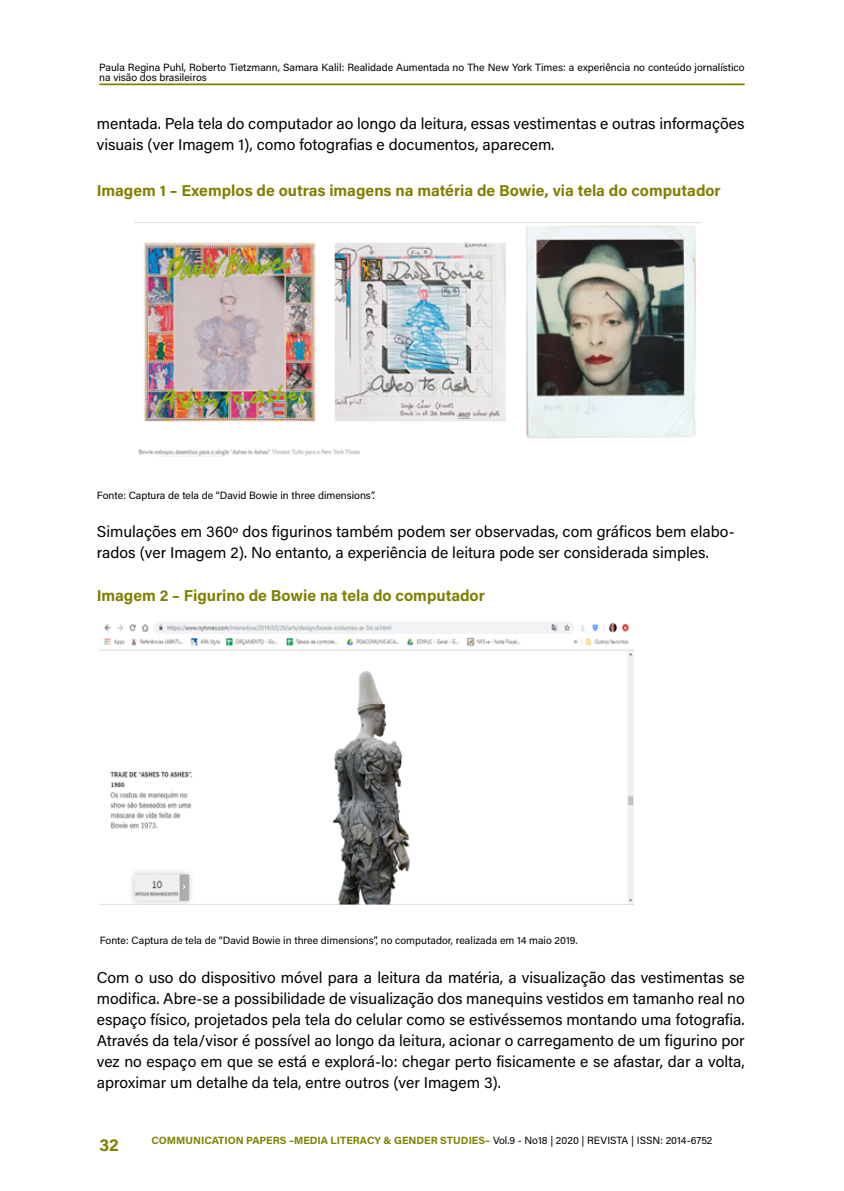
<style>
.page{position:relative;width:844px;height:1191px;background:#fff}
.page>*{position:absolute;margin:0;border:0;box-sizing:border-box;transform-origin:0 0}
.t1{font:700 17.5px "Acumin Pro";color:#808000}
.t2{font:15.75px/21px "Acumin Pro";color:#000}
.t3{font:700 15.75px "Acumin Pro";color:#808000}
.t4{font:10.5px/10.5px "Acumin Pro";color:#000}
.t5{font:700 10.5px "Acumin Pro";color:#808000}
.s1{font-weight:400;color:#000}
</style>
<div class="page">
<hr style="left:99px;top:83px;width:645px;height:2px;background:#808000">
<img style="left:134px;top:222px;width:565px;height:234px">
<img style="left:99px;top:622px;width:534px;height:282px">
<p class="t4" style="left:99px;top:61px;width:646px">Paula Regina Puhl, Roberto Tietzmann, Samara Kalil: Realidade Aumentada no The New York Times: a experiência no conteúdo jornalístico na visão dos brasileiros</p>
<p class="t2" style="left:97px;top:112px;width:649px">mentada. Pela tela do computador ao longo da leitura, essas vestimentas e outras informações visuais (ver Imagem 1), como fotografias e documentos, aparecem.</p>
<p class="t3" style="left:97px;top:180px;width:625px">Imagem 1 – Exemplos de outras imagens na matéria de Bowie, via tela do computador</p>
<p class="t4" style="left:97px;top:489px;width:279px">Fonte: Captura de tela de “David Bowie in three dimensions”.</p>
<p class="t2" style="left:97px;top:520px;width:639px">Simulações em 360º dos figurinos também podem ser observadas, com gráficos bem elabo&shy;rados (ver Imagem 2). No entanto, a experiência de leitura pode ser considerada simples.</p>
<p class="t3" style="left:97px;top:584px;width:389px">Imagem 2 – Figurino de Bowie na tela do computador</p>
<p class="t4" style="left:100px;top:934px;width:479px">Fonte: Captura de tela de “David Bowie in three dimensions”, no computador, realizada em 14 maio 2019.</p>
<p class="t2" style="left:97px;top:966px;width:649px;text-align:justify">Com o uso do dispositivo móvel para a leitura da matéria, a visualização das vestimentas se modifica. Abre-se a possibilidade de visualização dos manequins vestidos em tamanho real no espaço físico, projetados pela tela do celular como se estivéssemos montando uma fotografia.<br>Através da tela/visor é possível ao longo da leitura, acionar o carregamento de um figurino por vez no espaço em que se está e explorá-lo: chegar perto fisicamente e se afastar, dar a volta, aproximar um detalhe da tela, entre outros (ver Imagem 3).</p>
<p class="t1" style="left:99px;top:1132px;width:21px">32</p>
<p class="t5" style="left:151px;top:1133px;width:562px">COMMUNICATION PAPERS –MEDIA LITERACY &amp; GENDER STUDIES– <span class="s1">Vol.9 - No18 | 2020 | REVISTA | ISSN: 2014-6752</span></p>
</div>
